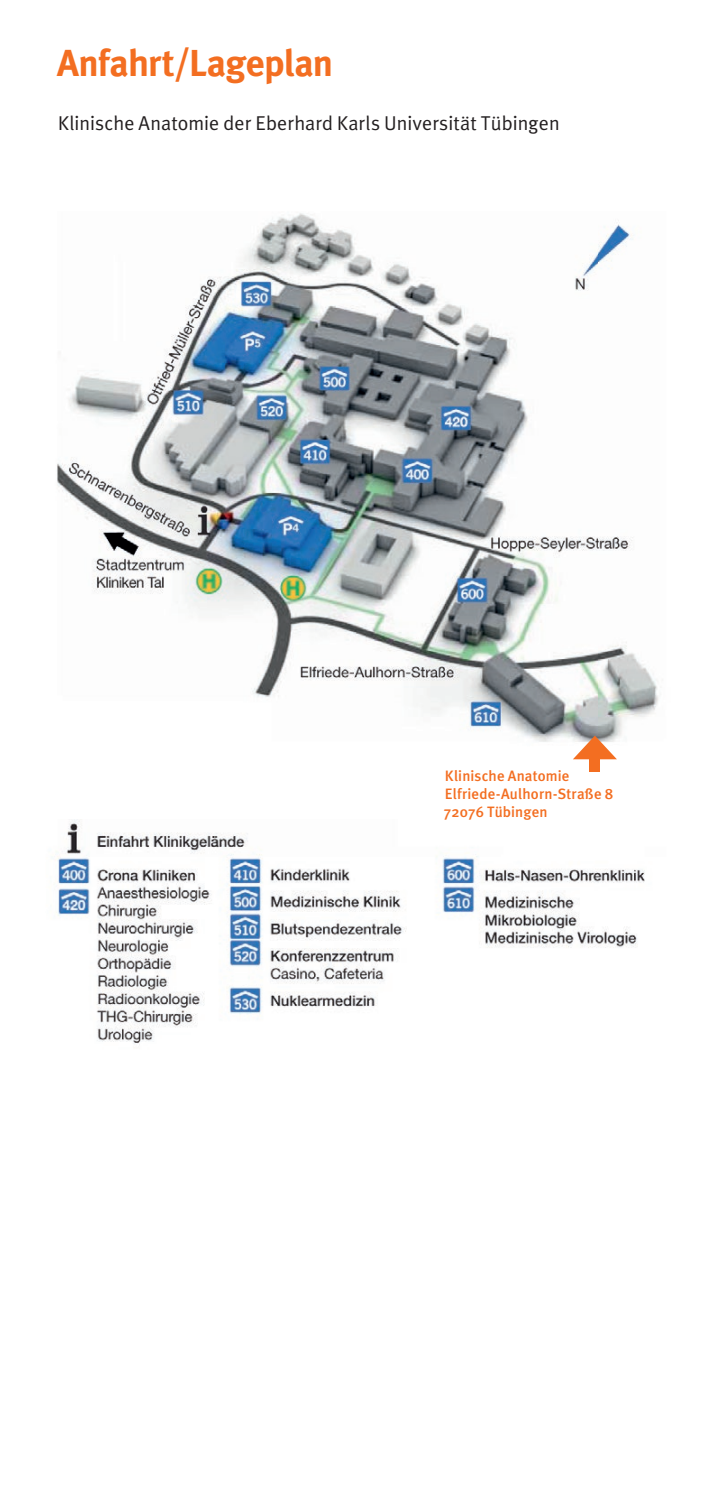
<style>
.page{position:relative;width:709px;height:1489px;background:#fff}
.page>*{position:absolute;margin:0;border:0;box-sizing:border-box;transform-origin:0 0}
.t1{font:700 37.5px "Meta Plus";letter-spacing:-.02em;color:#f36e21}
.t2{font:20px "Meta Plus";letter-spacing:.005em;color:#231f20}
.t3{font:500 15px/18px "Meta Plus";letter-spacing:.01em;color:#f36e21}
</style>
<div class="page">
<img style="left:57px;top:213px;width:602px;height:529px">
<img style="left:57px;top:819px;width:588px;height:226px">
<div style="left:590px;top:750px;width:10px;height:22px;background:#f36e21"></div>
<svg style="left:573px;top:735px;width:44px;height:24px"></svg>
<h1 class="t1" style="left:57px;top:41px;width:278px">Anfahrt/Lageplan</h1>
<h2 class="t2" style="left:58px;top:111px;width:503px">Klinische Anatomie der Eberhard Karls Universität Tübingen</h2>
<p class="t3" style="left:444px;top:767px;width:171px">Klinische Anatomie<br>Elfriede-Aulhorn-Straße 8<br>72076 Tübingen</p>
</div>
